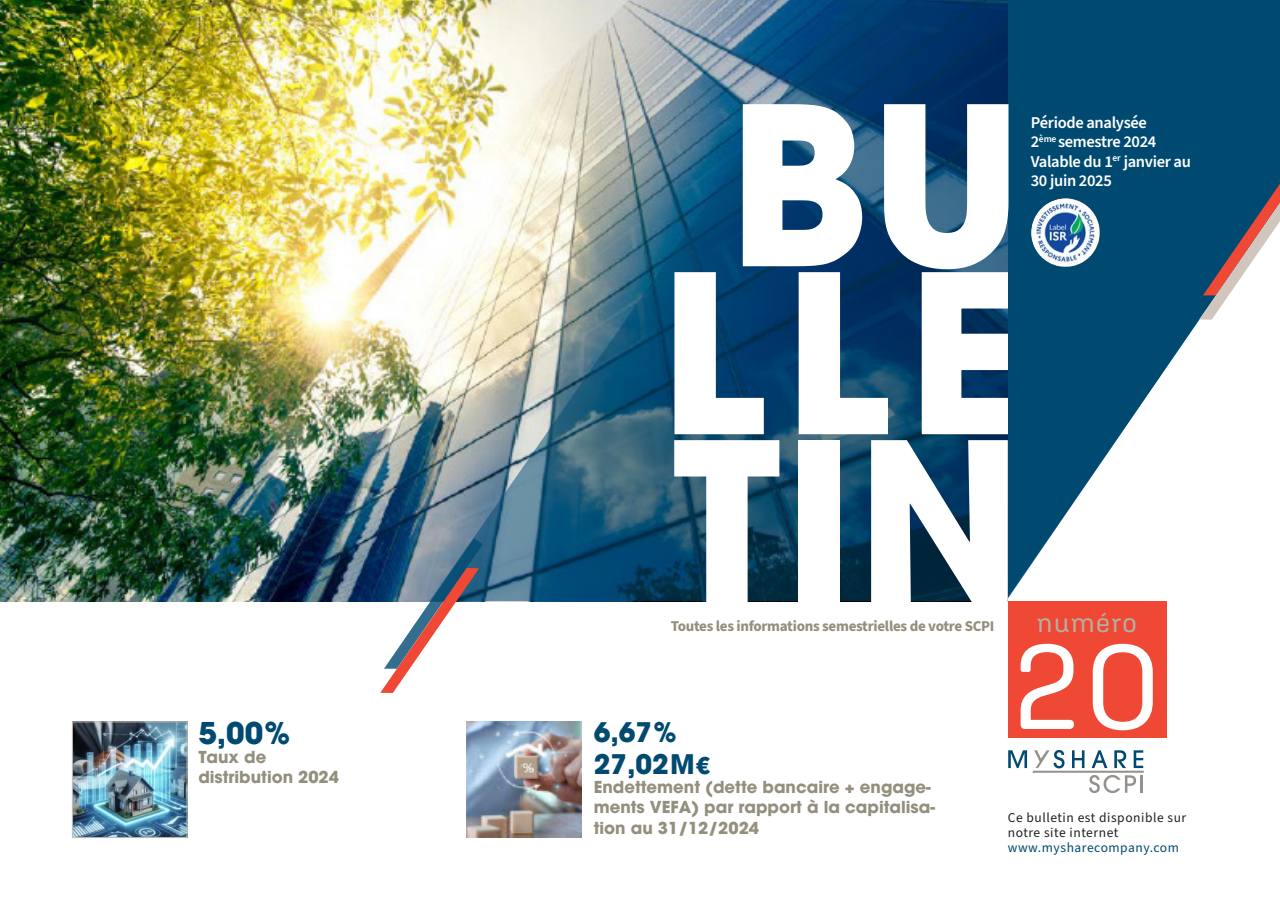
<style>
.page{position:relative;width:1280px;height:910px;background:#fff}
.page>*{position:absolute;margin:0;border:0;box-sizing:border-box;transform-origin:0 0}
.t1{font:219px "ITC Avant Garde Gothic Bold 3";letter-spacing:.01em;color:#fff}
.t2{font:123.3px "Aglet Sans";color:#fff}
.t3{font:30px "ITC Avant Garde Gothic Bold 2";color:#004a72}
.t4{font:27.15px "Aglet Sans";letter-spacing:.04em;color:#b5b0a4}
.t5{font:27px/32.1px "ITC Avant Garde Gothic Bold 2";color:#004a72}
.t6{font:16.5px/19.5px "ITC Avant Garde Gothic Bold 2";color:#948f7d}
.t7{font:600 16.5px/19.5px "Source Sans Pro";letter-spacing:-.02em;color:#fff}
.t8{font:700 15px "Source Sans Pro";letter-spacing:-.02em;color:#948f7d}
.t9{font:13.5px/15px "Source Sans Pro";letter-spacing:.04em;color:#004a72}
.t10{font:13.5px "Source Sans Pro";letter-spacing:.04em;color:#231f20}
.s1{font-family:"Source Sans Pro";font-weight:900}
.s2{color:#231f20}
</style>
<div class="page">
<img style="left:0;top:0;width:429px;height:601px">
<svg style="left:429px;top:0;width:851px;height:601px;background:#4c768e"></svg>
<svg style="left:380px;top:538px;width:103px;height:155px"></svg>
<div style="left:1008px;top:601px;width:158px;height:136px;background:#ef4835"></div>
<img style="left:1031px;top:198px;width:71px;height:71px;border-radius:36px">
<svg style="left:1199px;top:184px;width:81px;height:136px"></svg>
<div style="left:1008px;top:267px;width:15px;height:191px;background:#004a72"></div>
<svg style="left:1008px;top:750px;width:19px;height:18px"></svg>
<svg style="left:1033px;top:750px;width:110px;height:43px"></svg>
<img style="left:74px;top:724px;width:111px;height:112px">
<div style="left:72px;top:722px;width:115px;height:116px;border:1px solid #c5beb6"></div>
<img style="left:466px;top:722px;width:116px;height:115px">
<p class="t3" style="left:198px;top:718px;width:94px">5,00%</p>
<p class="t6" style="left:198px;top:749px;width:69px">Taux de</p>
<p class="t6" style="left:198px;top:768px;width:142px">distribution 2024</p>
<p class="t1" style="left:728px;top:80px;width:296px">BU</p>
<p class="t1" style="left:659px;top:248px;width:365px">LLE</p>
<p class="t1" style="left:672px;top:416px;width:352px">TIN</p>
<p class="t7" style="left:1031px;top:113px;width:127px">Période analysée<br>2<sup>ème</sup> semestre 2024</p>
<p class="t7" style="left:1031px;top:152px;width:162px">Valable du 1<sup>er</sup> janvier au</p>
<p class="t7" style="left:1031px;top:171px;width:83px">30 juin 2025</p>
<p class="t8" style="left:671px;top:616px;width:325px">Toutes les informations semestrielles de votre SCPI</p>
<p class="t5" style="left:594px;top:718px;width:118px">6,67%<br>27,02M<span class="s1">€</span></p>
<p class="t6" style="left:594px;top:779px;width:343px">Endettement (dette bancaire + engage&shy;ments VEFA) par rapport à la capitalisa-</p>
<p class="t6" style="left:594px;top:819px;width:167px">tion au 31/12/2024</p>
<p class="t4" style="left:1037px;top:606px;width:102px">numéro</p>
<p class="t2" style="left:1014px;top:613px;width:149px">20</p>
<p class="t10" style="left:1008px;top:808px;width:180px">Ce bulletin est disponible sur</p>
<p class="t9" style="left:1008px;top:825px;width:173px"><span class="s2">notre site internet </span>www.mysharecompany.com</p>
</div>
